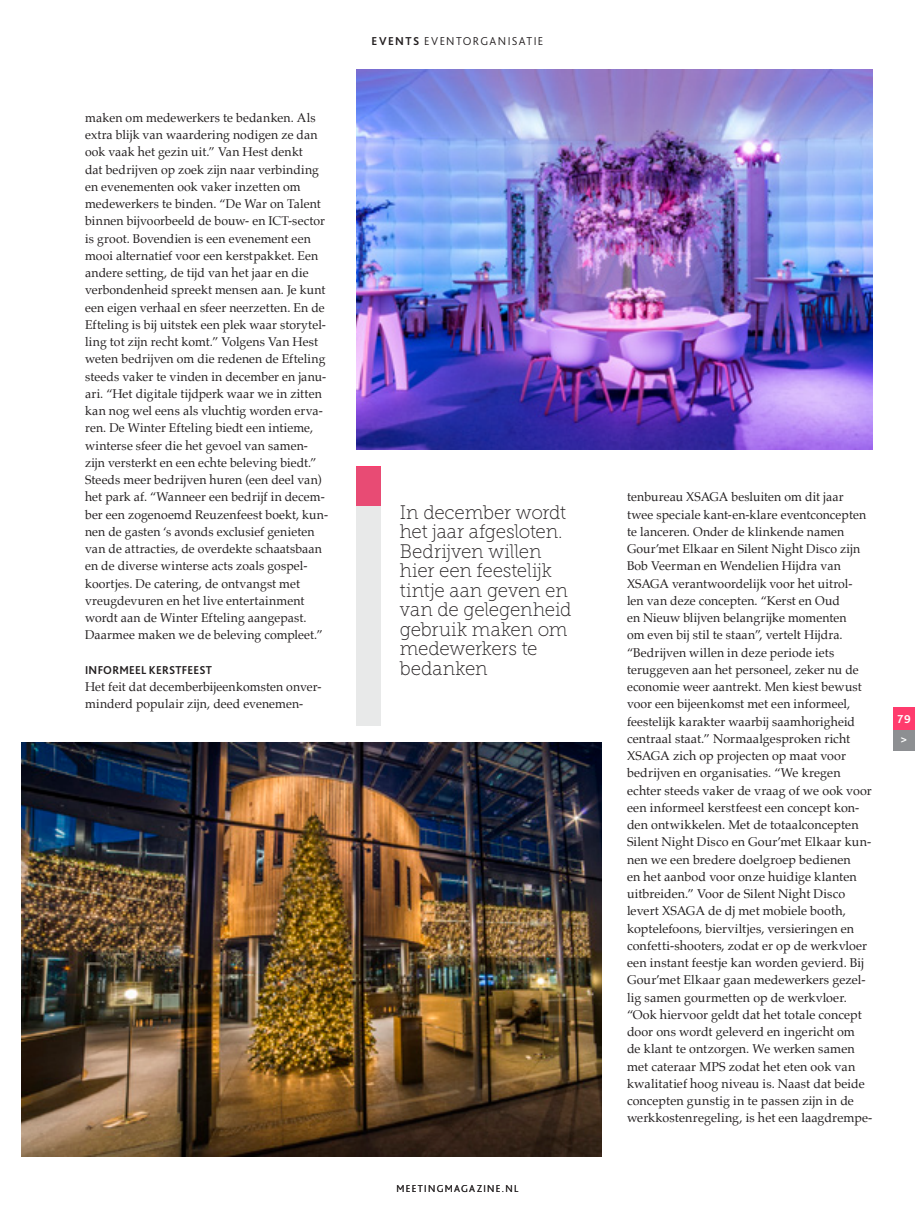
<style>
.page{position:relative;width:915px;height:1212px;background:#fff}
.page>*{position:absolute;margin:0;border:0;box-sizing:border-box;transform-origin:0 0}
.quote{font:19.5px/19.5px "Museo Slab 100";letter-spacing:-.01em;color:#231f20;scale:.96 1}
.platte_tekst{font:12.75px/17.2px "Palatino";letter-spacing:.01em;color:#231f20;scale:.96 1}
.kop_alinea{font:300 12px "Bliss 2";letter-spacing:.12em;color:#231f20}
.kop_alinea-2{font:700 12px "Bliss 2";letter-spacing:.02em;color:#231f20;scale:.96 1}
.kop_alinea-3{font:700 12px "Bliss 2";color:#fff}
.t1{font:300 10.5px "Bliss 2";letter-spacing:.125em;color:#231f20}
.s1{font-weight:700}
</style>
<div class="page">
<div style="left:892px;top:728px;width:22px;height:22px;background:#8d8f92"></div>
<div style="left:892px;top:707px;width:22px;height:22px;background:#ff3b6d"></div>
<img style="left:21px;top:743px;width:580px;height:414px">
<img style="left:356px;top:70px;width:516px;height:379px">
<div style="left:356px;top:466px;width:24px;height:40px;background:#ff3b6d"></div>
<svg style="left:356px;top:467px;width:24px;height:258px;background:#e8d1d7"></svg>
<p class="platte_tekst" style="left:85px;top:109px;width:254px">maken om medewerkers te bedanken. Als extra blijk van waardering nodigen ze dan ook vaak het gezin uit.” Van Hest denkt<br>dat bedrijven op zoek zijn naar verbinding en evenementen ook vaker inzetten om medewerkers te binden. “De War on Talent binnen bijvoorbeeld de bouw- en ICT-sector is groot. Bovendien is een evenement een mooi alternatief voor een kerstpakket. Een andere setting, de tijd van het jaar en die verbondenheid spreekt mensen aan. Je kunt een eigen verhaal en sfeer neerzetten. En de Efteling is bij uitstek een plek waar storytel&shy;ling tot zijn recht komt.” Volgens Van Hest weten bedrijven om die redenen de Efteling steeds vaker te vinden in december en janu&shy;ari. “Het digitale tijdperk waar we in zitten kan nog wel eens als vluchtig worden erva&shy;ren. De Winter Efteling biedt een intieme, winterse sfeer die het gevoel van samen&shy;zijn versterkt en een echte beleving biedt.” Steeds meer bedrijven huren (een deel van) het park af. “Wanneer een bedrijf in decem&shy;ber een zogenoemd Reuzenfeest boekt, kun&shy;nen de gasten ‘s avonds exclusief genieten van de attracties, de overdekte schaatsbaan en de diverse winterse acts zoals gospel&shy;koortjes. De catering, de ontvangst met vreugdevuren en het live entertainment wordt aan de Winter Efteling aangepast.<br>Daarmee maken we de beleving compleet.”</p>
<p class="kop_alinea-2" style="left:85px;top:662px;width:134px">INFORMEEL KERSTFEEST</p>
<p class="platte_tekst" style="left:85px;top:678px;width:248px">Het feit dat decemberbijeenkomsten onver&shy;minderd populair zijn, deed evenemen-</p>
<p class="kop_alinea" style="left:371px;top:33px;width:173px"><span class="s1">EVENTS</span> EVENTORGANISATIE</p>
<p class="quote" style="left:400px;top:502px;width:180px">In december wordt het jaar afgesloten.<br>Bedrijven willen hier een feestelijk tintje aan geven en van de gelegenheid gebruik maken om medewerkers te bedanken</p>
<p class="t1" style="left:396px;top:1182px;width:123px">MEETINGMAGAZINE.NL</p>
<p class="platte_tekst" style="left:626px;top:488px;width:257px">tenbureau XSAGA besluiten om dit jaar twee speciale kant-en-klare eventconcepten te lanceren. Onder de klinkende namen Gour’met Elkaar en Silent Night Disco zijn Bob Veerman en Wendelien Hijdra van XSAGA verantwoordelijk voor het uitrol-<br>len van deze concepten. “Kerst en Oud<br>en Nieuw blijven belangrijke momenten<br>om even bij stil te staan”, vertelt Hijdra. “Bedrijven willen in deze periode iets teruggeven aan het personeel, zeker nu de economie weer aantrekt. Men kiest bewust voor een bijeenkomst met een informeel, feestelijk karakter waarbij saamhorigheid centraal staat.” Normaalgesproken richt XSAGA zich op projecten op maat voor bedrijven en organisaties. “We kregen echter steeds vaker de vraag of we ook voor een informeel kerstfeest een concept kon&shy;den ontwikkelen. Met de totaalconcepten Silent Night Disco en Gour’met Elkaar kun&shy;nen we een bredere doelgroep bedienen<br>en het aanbod voor onze huidige klanten uitbreiden.” Voor de Silent Night Disco levert XSAGA de dj met mobiele booth, koptelefoons, bierviltjes, versieringen en confetti-shooters, zodat er op de werkvloer een instant feestje kan worden gevierd. Bij Gour’met Elkaar gaan medewerkers gezel&shy;lig samen gourmetten op de werkvloer. “Ook hiervoor geldt dat het totale concept door ons wordt geleverd en ingericht om<br>de klant te ontzorgen. We werken samen met cateraar MPS zodat het eten ook van kwalitatief hoog niveau is. Naast dat beide concepten gunstig in te passen zijn in de werkkostenregeling, is het een laagdrempe-</p>
<p class="kop_alinea-3" style="left:897px;top:711px;width:15px">79</p>
<p class="kop_alinea-3" style="left:900px;top:732px;width:8px">&gt;</p>
</div>
